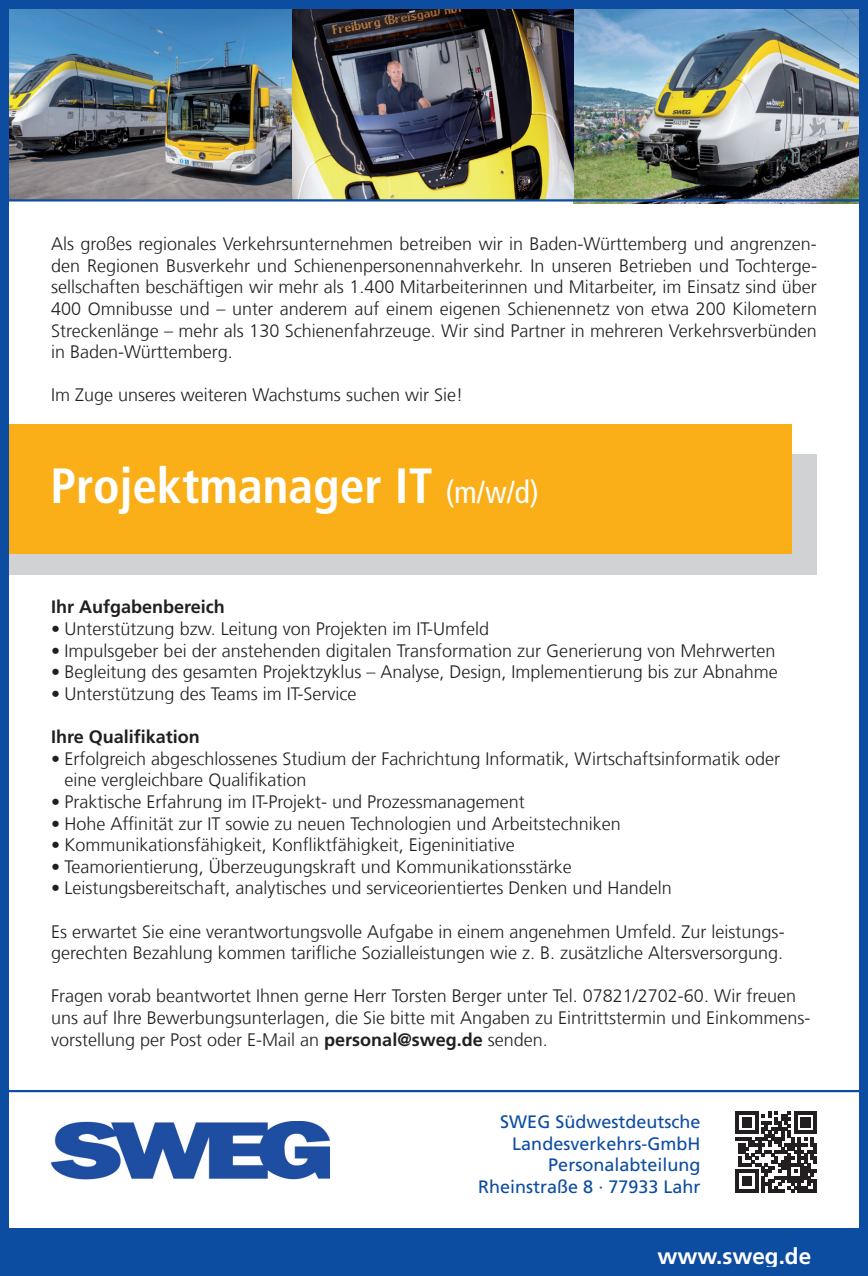
<style>
.page{position:relative;width:868px;height:1276px;background:#fff}
.page>*{position:absolute;margin:0;border:0;box-sizing:border-box;transform-origin:0 0}
.t1{font:700 condensed 49.5px "Frutiger LT Com";color:#fff}
.t2{font:700 22.5px "Frutiger LT Com";color:#fff}
.t3{font:300 18px/21.6px "Frutiger LT Com";color:#231f20}
.t4{font:18px/21.6px "Frutiger LT Com";color:#0d4da1;text-align:right}
.t5{font:700 18px "Frutiger LT Com";color:#231f20}
.s1{font-weight:400;font-size:31.5px}
.s2{font-weight:700}
</style>
<div class="page">
<div style="left:0;top:454px;width:816px;height:120px;background:#d1d2d4"></div>
<div style="left:0;top:424px;width:791px;height:130px;background:#faaf18"></div>
<svg style="left:735px;top:1111px;width:81px;height:81px"></svg>
<img style="left:51px;top:1121px;width:279px;height:59px">
<div style="left:0;top:1228px;width:867px;height:48px;background:#0d4da1"></div>
<hr style="left:0;top:1090px;width:867px;height:2px;background:#0d4da1">
<img style="left:10px;top:10px;width:282px;height:189px">
<img style="left:573px;top:10px;width:284px;height:193px">
<img style="left:292px;top:10px;width:281px;height:189px">
<hr style="left:0;top:199px;width:863px;height:2px;background:#0d4da1">
<div style="left:0;top:0;width:867px;height:1276px;border:9px solid #0d4da1"></div>
<p class="t3" style="left:51px;top:233px;width:767px;text-align:justify">Als großes regionales Verkehrsunternehmen betreiben wir in Baden-Württemberg und angrenzen&shy;den Regionen Busverkehr und Schienenpersonennahverkehr. In unseren Betrieben und Tochterge&shy;sellschaften beschäftigen wir mehr als 1.400 Mitarbeiterinnen und Mitarbeiter, im Einsatz sind über 400 Omnibusse und – unter anderem auf einem eigenen Schienennetz von etwa 200 Kilometern Streckenlänge – mehr als 130 Schienenfahrzeuge. Wir sind Partner in mehreren Verkehrsverbünden in Baden-Württemberg.</p>
<p class="t3" style="left:51px;top:384px;width:413px">Im Zuge unseres weiteren Wachstums suchen wir Sie!</p>
<h1 class="t1" style="left:50px;top:456px;width:490px">Projektmanager IT <span class="s1">(m/w/d)</span></h1>
<p class="t5" style="left:51px;top:596px;width:175px">Ihr Aufgabenbereich</p>
<p class="t3" style="left:51px;top:618px;width:439px">• Unterstützung bzw. Leitung von Projekten im IT-Umfeld</p>
<p class="t3" style="left:51px;top:640px;width:725px">• Impulsgeber bei der anstehenden digitalen Transformation zur Generierung von Mehrwerten</p>
<p class="t3" style="left:51px;top:661px;width:728px">• Begleitung des gesamten Projektzyklus – Analyse, Design, Implementierung bis zur Abnahme</p>
<p class="t3" style="left:51px;top:683px;width:307px">• Unterstützung des Teams im IT-Service</p>
<p class="t5" style="left:51px;top:726px;width:150px">Ihre Qualifikation</p>
<p class="t3" style="left:65px;top:748px;width:717px;text-indent:-14px">• Erfolgreich abgeschlossenes Studium der Fachrichtung Informatik, Wirtschaftsinformatik oder eine vergleichbare Qualifikation</p>
<p class="t3" style="left:51px;top:791px;width:475px">• Praktische Erfahrung im IT-Projekt- und Prozessmanagement</p>
<p class="t3" style="left:51px;top:812px;width:571px">• Hohe Affinität zur IT sowie zu neuen Technologien und Arbeitstechniken</p>
<p class="t3" style="left:51px;top:834px;width:465px">• Kommunikationsfähigkeit, Konfliktfähigkeit, Eigeninitiative</p>
<p class="t3" style="left:51px;top:856px;width:522px">• Teamorientierung, Überzeugungskraft und Kommunikationsstärke</p>
<p class="t3" style="left:51px;top:877px;width:622px">• Leistungsbereitschaft, analytisches und serviceorientiertes Denken und Handeln</p>
<p class="t3" style="left:51px;top:920px;width:735px">Es erwartet Sie eine verantwortungsvolle Aufgabe in einem angenehmen Umfeld. Zur leistungs&shy;gerechten Bezahlung kommen tarifliche Sozialleistungen wie z. B. zusätzliche Altersversorgung.</p>
<p class="t3" style="left:51px;top:985px;width:760px">Fragen vorab beantwortet Ihnen gerne Herr Torsten Berger unter Tel. 07821/2702-60. Wir freuen uns auf Ihre Bewerbungsunterlagen, die Sie bitte mit Angaben zu Eintrittstermin und Einkommens&shy;vorstellung per Post oder E-Mail an <span class="s2">personal@sweg.de</span> senden.</p>
<p class="t4" style="left:478px;top:1111px;width:224px">SWEG Südwestdeutsche<br>Landesverkehrs-GmbH<br>Personalabteilung<br>Rheinstraße 8 · 77933 Lahr</p>
<p class="t2" style="left:657px;top:1242px;width:155px">www.sweg.de</p>
</div>
